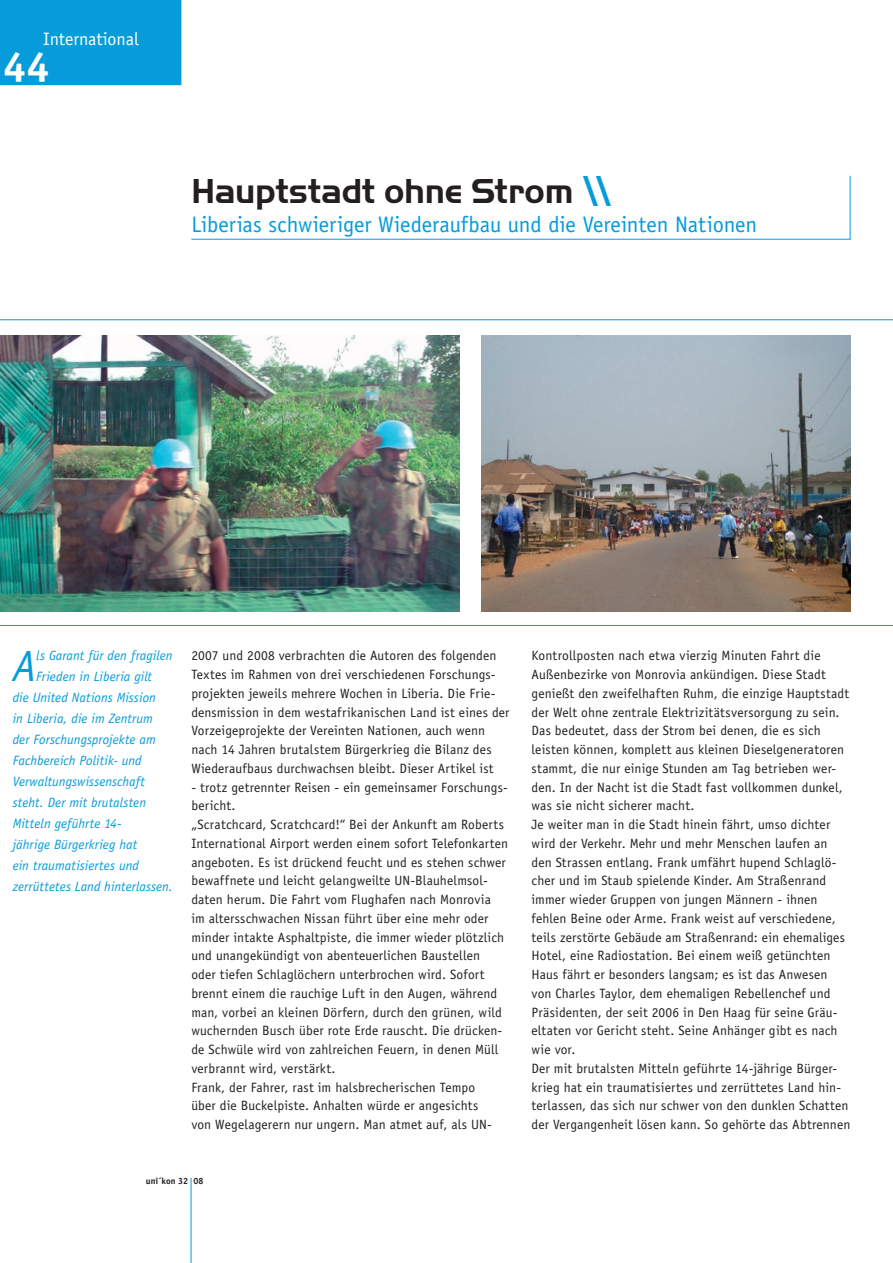
<style>
.page{position:relative;width:893px;height:1263px;background:#fff}
.page>*{position:absolute;margin:0;border:0;box-sizing:border-box;transform-origin:0 0}
.t1{font:italic 43.8px "Officina Sans Std";color:#069bda}
.t2{font:700 42px "Officina Sans Std";color:#fff}
.t3{font:700 36px "Handel Gothic EF";letter-spacing:-.005em;color:#231f20}
.t4{font:22.5px "Officina Sans Std";letter-spacing:-.005em;color:#069bda}
.t5{font:18px "Officina Sans Std";color:#fff}
.t6{font:13.5px/18.8px "Officina Sans Std";letter-spacing:.01em;color:#231f20}
.t7{font:italic 13.5px "Officina Sans Std";letter-spacing:.005em;color:#069bda}
.t8{font:700 9px "Officina Sans Std";color:#231f20}
.s1{color:#069bda}
</style>
<div class="page">
<svg style="left:191px;top:175px;width:660px;height:65px"></svg>
<img style="left:0;top:319px;width:893px;height:307px">
<hr style="left:191px;top:1178px;width:1px;height:85px;background:#069bda">
<div style="left:0;top:0;width:181px;height:85px;background:#069bda"></div>
<h3 class="t5" style="left:43px;top:28px;width:97px">International</h3>
<h2 class="t2" style="left:3px;top:41px;width:23px">44</h2>
<h3 class="t3" style="left:191px;top:170px;width:423px">Hauptstadt ohne Strom <span class="s1">\\</span></h3>
<h3 class="t4" style="left:191px;top:211px;width:567px">Liberias schwieriger Wiederaufbau und die Vereinten Nationen</h3>
<h1 class="t1" style="left:13px;top:641px;width:25px">A</h1>
<p class="t7" style="left:36px;top:648px;width:138px">ls Garant für den fragilen</p>
<p class="t7" style="left:36px;top:669px;width:117px">Frieden in Liberia gilt</p>
<p class="t7" style="left:13px;top:690px;width:145px">die United Nations Mission</p>
<p class="t7" style="left:13px;top:711px;width:142px">in Liberia, die im Zentrum</p>
<p class="t7" style="left:13px;top:732px;width:145px">der Forschungsprojekte am</p>
<p class="t7" style="left:13px;top:753px;width:130px">Fachbereich Politik- und</p>
<p class="t7" style="left:13px;top:774px;width:134px">Verwaltungswissenschaft</p>
<p class="t7" style="left:13px;top:795px;width:135px">steht. Der mit brutalsten</p>
<p class="t7" style="left:13px;top:816px;width:110px">Mitteln geführte 14-</p>
<p class="t7" style="left:13px;top:837px;width:126px">jährige Bürgerkrieg hat</p>
<p class="t7" style="left:13px;top:858px;width:128px">ein traumatisiertes und</p>
<p class="t7" style="left:13px;top:879px;width:162px">zerrüttetes Land hinterlassen.</p>
<p class="t6" style="left:191px;top:646px;width:320px">2007 und 2008 verbrachten die Autoren des folgenden Textes im Rahmen von drei verschiedenen Forschungs&shy;projekten jeweils mehrere Wochen in Liberia. Die Frie&shy;densmission in dem westafrikanischen Land ist eines der Vorzeigeprojekte der Vereinten Nationen, auch wenn nach 14 Jahren brutalstem Bürgerkrieg die Bilanz des Wiederaufbaus durchwachsen bleibt. Dieser Artikel ist</p>
<p class="t6" style="left:191px;top:778px;width:318px">- trotz getrennter Reisen - ein gemeinsamer Forschungs&shy;bericht.<br>„Scratchcard, Scratchcard!“ Bei der Ankunft am Roberts International Airport werden einem sofort Telefonkarten angeboten. Es ist drückend feucht und es stehen schwer bewaffnete und leicht gelangweilte UN-Blauhelmsol&shy;daten herum. Die Fahrt vom Flughafen nach Monrovia<br>im altersschwachen Nissan führt über eine mehr oder minder intakte Asphaltpiste, die immer wieder plötzlich und unangekündigt von abenteuerlichen Baustellen<br>oder tiefen Schlaglöchern unterbrochen wird. Sofort brennt einem die rauchige Luft in den Augen, während man, vorbei an kleinen Dörfern, durch den grünen, wild wuchernden Busch über rote Erde rauscht. Die drücken&shy;de Schwüle wird von zahlreichen Feuern, in denen Müll verbrannt wird, verstärkt.<br>Frank, der Fahrer, rast im halsbrecherischen Tempo<br>über die Buckelpiste. Anhalten würde er angesichts<br>von Wegelagerern nur ungern. Man atmet auf, als UN-</p>
<p class="t6" style="left:531px;top:646px;width:320px">Kontrollposten nach etwa vierzig Minuten Fahrt die Außenbezirke von Monrovia ankündigen. Diese Stadt genießt den zweifelhaften Ruhm, die einzige Hauptstadt der Welt ohne zentrale Elektrizitätsversorgung zu sein.<br>Das bedeutet, dass der Strom bei denen, die es sich leisten können, komplett aus kleinen Dieselgeneratoren stammt, die nur einige Stunden am Tag betrieben wer&shy;den. In der Nacht ist die Stadt fast vollkommen dunkel, was sie nicht sicherer macht.<br>Je weiter man in die Stadt hinein fährt, umso dichter wird der Verkehr. Mehr und mehr Menschen laufen an den Strassen entlang. Frank umfährt hupend Schlaglö&shy;cher und im Staub spielende Kinder. Am Straßenrand immer wieder Gruppen von jungen Männern - ihnen fehlen Beine oder Arme. Frank weist auf verschiedene, teils zerstörte Gebäude am Straßenrand: ein ehemaliges Hotel, eine Radiostation. Bei einem weiß getünchten Haus fährt er besonders langsam; es ist das Anwesen von Charles Taylor, dem ehemaligen Rebellenchef und Präsidenten, der seit 2006 in Den Haag für seine Gräu&shy;eltaten vor Gericht steht. Seine Anhänger gibt es nach wie vor.<br>Der mit brutalsten Mitteln geführte 14-jährige Bürger&shy;krieg hat ein traumatisiertes und zerrüttetes Land hin&shy;terlassen, das sich nur schwer von den dunklen Schatten der Vergangenheit lösen kann. So gehörte das Abtrennen</p>
<p class="t8" style="left:146px;top:1176px;width:59px">uni´kon 32 08</p>
</div>
